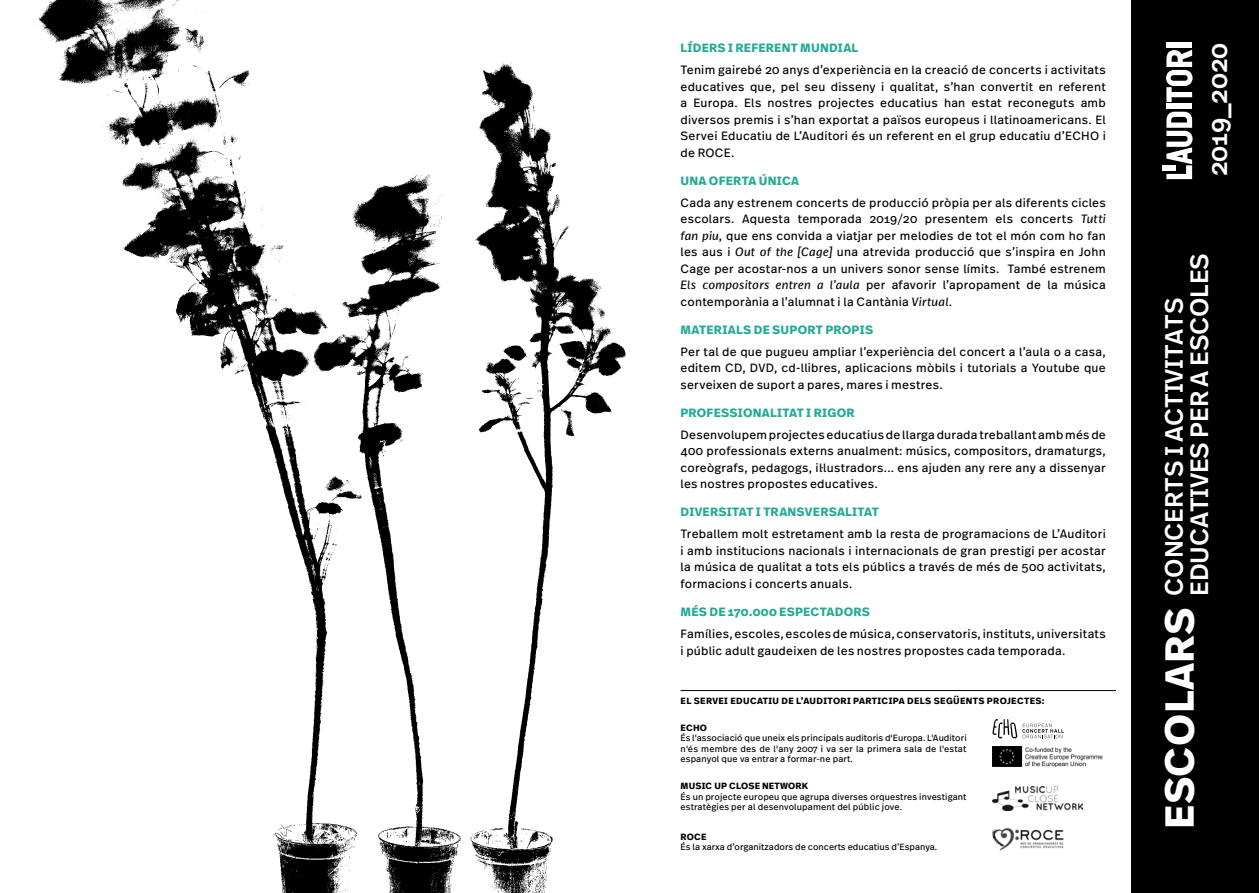
<style>
.page{position:relative;width:1259px;height:893px;background:#fff}
.page>*{position:absolute;margin:0;border:0;box-sizing:border-box;transform-origin:0 0}
.t1{font:700 40.5px "Real Text Pro";letter-spacing:.01em;color:#fff}
.t2{font:500 25.5px "Real Text Pro";color:#fff}
.t3{font:500 25.05px/25px "Real Text Pro";letter-spacing:-.01em;color:#fff}
.t4{font:12px/16.5px "Real Text Pro";letter-spacing:.015em;color:#000;text-align:justify}
.t5{font:700 12px "Real Text Pro";letter-spacing:.02em;color:#23aa95}
.t6{font:9px/10.5px "Real Text Pro";letter-spacing:.01em;color:#000;text-align:justify}
.t7{font:700 9px "Real Text Pro";letter-spacing:.04em;color:#000}
.t8{font:700 9px "Real Text Pro";letter-spacing:.02em;color:#000}
.s1{font-style:italic}
</style>
<div class="page">
<hr style="left:680px;top:690px;width:436px;height:1px;background:#000">
<img style="left:992px;top:828px;width:72px;height:22px">
<svg style="left:992px;top:719px;width:71px;height:19px"></svg>
<img style="left:992px;top:746px;width:111px;height:21px">
<img style="left:992px;top:786px;width:90px;height:25px">
<div style="left:1131px;top:0;width:128px;height:893px;background:#000"></div>
<div style="left:1161px;top:165px;width:14px;height:5px;background:#fff"></div>
<svg style="left:1166px;top:112px;width:26px;height:67px"></svg>
<div style="left:1166px;top:104px;width:26px;height:5px;background:#fff"></div>
<svg style="left:1166px;top:50px;width:26px;height:52px"></svg>
<div style="left:1166px;top:42px;width:26px;height:5px;background:#fff"></div>
<img style="left:37px;top:0;width:589px;height:893px">
<p class="t5" style="left:680px;top:39px;width:179px">LÍDERS I REFERENT MUNDIAL</p>
<p class="t4" style="left:680px;top:61px;width:427px">Tenim gairebé 20 anys d’experiència en la creació de concerts i activitats educatives que, pel seu disseny i qualitat, s’han convertit en referent a Europa. Els nostres projectes educatius han estat reconeguts amb diversos premis i s’han exportat a països europeus i llatinoamericans. El Servei Educatiu de L’Auditori és un referent en el grup educatiu d’ECHO i de ROCE.</p>
<p class="t5" style="left:680px;top:172px;width:120px">UNA OFERTA ÚNICA</p>
<p class="t4" style="left:680px;top:194px;width:427px">Cada any estrenem concerts de producció pròpia per als diferents cicles escolars. Aquesta temporada 2019/20 presentem els concerts <span class="s1">Tutti fan piu</span>, que ens convida a viatjar per melodies de tot el món com ho fan les aus i <span class="s1">Out of the [Cage]</span> una atrevida producció que s’inspira en John Cage per acostar-nos a un univers sonor sense límits. També estrenem <span class="s1">Els compositors entren a l’aula</span> per afavorir l’apropament de la música contemporània a l’alumnat i la Cantània <span class="s1">Virtual</span>.</p>
<p class="t5" style="left:680px;top:321px;width:194px">MATERIALS DE SUPORT PROPIS</p>
<p class="t4" style="left:680px;top:343px;width:427px">Per tal de que pugueu ampliar l’experiència del concert a l’aula o a casa, editem CD, DVD, cd-llibres, aplicacions mòbils i tutorials a Youtube que serveixen de suport a pares, mares i mestres.</p>
<p class="t5" style="left:680px;top:404px;width:175px">PROFESSIONALITAT I RIGOR</p>
<p class="t4" style="left:680px;top:426px;width:427px">Desenvolupem projectes educatius de llarga durada treballant amb més de 400 professionals externs anualment: músics, compositors, dramaturgs, coreògrafs, pedagogs, il·lustradors... ens ajuden any rere any a dissenyar les nostres propostes educatives.</p>
<p class="t5" style="left:680px;top:503px;width:200px">DIVERSITAT I TRANSVERSALITAT</p>
<p class="t4" style="left:680px;top:526px;width:427px">Treballem molt estretament amb la resta de programacions de L’Auditori i amb institucions nacionals i internacionals de gran prestigi per acostar la música de qualitat a tots els públics a través de més de 500 activitats, formacions i concerts anuals.</p>
<p class="t5" style="left:680px;top:603px;width:191px">MÉS DE 170.000 ESPECTADORS</p>
<p class="t4" style="left:680px;top:625px;width:427px">Famílies, escoles, escoles de música, conservatoris, instituts, universitats i públic adult gaudeixen de les nostres propostes cada temporada.</p>
<p class="t7" style="left:680px;top:694px;width:366px">EL SERVEI EDUCATIU DE L’AUDITORI PARTICIPA DELS SEGÜENTS PROJECTES:</p>
<p class="t7" style="left:680px;top:721px;width:28px">ECHO</p>
<p class="t6" style="left:680px;top:733px;width:288px">És l'associació que uneix els principals auditoris d'Europa. L'Auditori n'és membre des de l'any 2007 i va ser la primera sala de l'estat espanyol que va entrar a formar-ne part.</p>
<p class="t8" style="left:680px;top:780px;width:129px">MUSIC UP CLOSE NETWORK</p>
<p class="t6" style="left:680px;top:791px;width:287px">És un projecte europeu que agrupa diverses orquestres investigant estratègies per al desenvolupament del públic jove.</p>
<p class="t7" style="left:680px;top:830px;width:27px">ROCE</p>
<p class="t6" style="left:680px;top:842px;width:258px">És la xarxa d’organitzadors de concerts educatius d’Espanya.</p>
<h2 class="t2" style="left:1200px;top:176px;width:135px;rotate:-90deg">2019_2020</h2>
<h3 class="t3" style="left:1161px;top:596px;width:344px;rotate:-90deg">CONCERTS I ACTIVITATS<br>EDUCATIVES PER A ESCOLES</h3>
<h1 class="t1" style="left:1150px;top:829px;width:222px;rotate:-90deg">ESCOLARS</h1>
</div>
